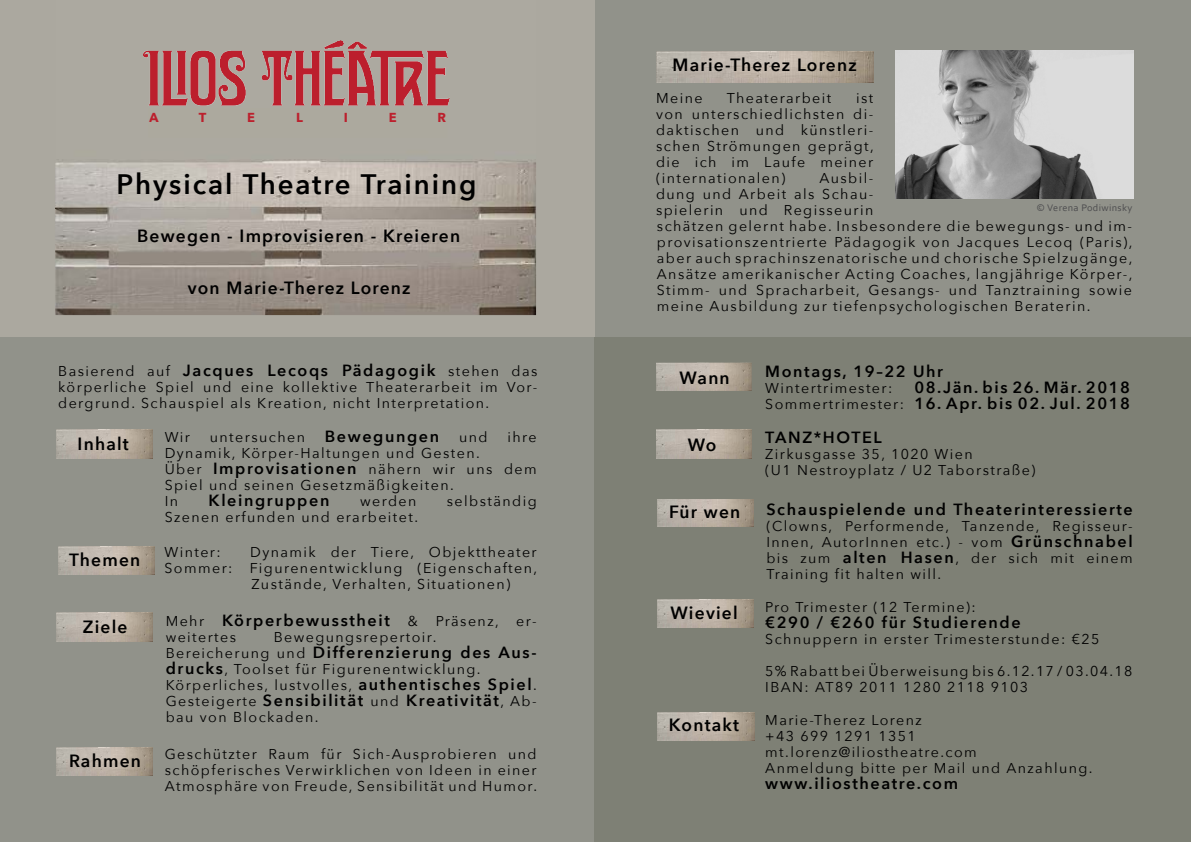
<style>
.page{position:relative;width:1191px;height:842px;background:#fff}
.page>*{position:absolute;margin:0;border:0;box-sizing:border-box;transform-origin:0 0}
.t1{font:600 28.1px "Avenir Next";letter-spacing:.07em;color:#000}
.t2{font:600 17.7px "Avenir Next";letter-spacing:.07em;color:#000}
.t3{font:600 16.1px/16px "Avenir Next";letter-spacing:.1em;color:#000;text-align:right}
.t4{font:14.2px/16px "Avenir Next";letter-spacing:.1em;color:#000}
.t5{font:700 13px "Avenir Next";color:#bc202d}
.t6{font:10px "Corbel";letter-spacing:.03em;color:#4d4d4f}
.s1{font-weight:400;font-size:14.2px}
.s2{font-weight:600;font-size:16.1px}
</style>
<div class="page">
<div style="left:594px;top:0;width:597px;height:337px;background:#91928a"></div>
<div style="left:0;top:0;width:594px;height:337px;background:#aca99e"></div>
<svg style="left:55px;top:53px;width:482px;height:263px"></svg>
<div style="left:0;top:337px;width:594px;height:505px;background:#91928a"></div>
<img style="left:57px;top:430px;width:96px;height:28px">
<div style="left:594px;top:337px;width:597px;height:505px;background:#7e8075"></div>
<img style="left:657px;top:500px;width:96px;height:26px">
<img style="left:144px;top:40px;width:305px;height:82px">
<img style="left:656px;top:51px;width:217px;height:31px">
<img style="left:657px;top:600px;width:96px;height:28px">
<img style="left:57px;top:613px;width:96px;height:28px">
<img style="left:656px;top:363px;width:95px;height:28px">
<img style="left:895px;top:51px;width:238px;height:148px">
<img style="left:657px;top:712px;width:97px;height:28px">
<div style="left:149px;top:109px;width:297px;height:28px;background:#aca99e"></div>
<img style="left:57px;top:747px;width:96px;height:28px">
<img style="left:656px;top:430px;width:95px;height:28px">
<img style="left:58px;top:546px;width:96px;height:28px">
<p class="t5" style="left:149px;top:106px;width:11px">A</p>
<p class="t5" style="left:199px;top:106px;width:9px">T</p>
<p class="t5" style="left:247px;top:106px;width:9px">E</p>
<p class="t5" style="left:296px;top:106px;width:8px">L</p>
<p class="t5" style="left:344px;top:106px;width:6px">I</p>
<p class="t5" style="left:389px;top:106px;width:9px">E</p>
<p class="t5" style="left:437px;top:106px;width:10px">R</p>
<h1 class="t1" style="left:116px;top:160px;width:361px">Physical Theatre Training</h1>
<p class="t2" style="left:137px;top:220px;width:324px">Bewegen - Improvisieren - Kreieren</p>
<p class="t2" style="left:188px;top:272px;width:224px">von Marie-Therez Lorenz</p>
<p class="t3" style="left:58px;top:362px;width:480px"><span class="s1">Basierend auf</span> Jacques Lecoqs Pädagogik <span class="s1">stehen das</span></p>
<p class="t4" style="left:58px;top:378px;width:480px">körperliche Spiel und eine kollektive Theaterarbeit im Vor&shy;dergrund. Schauspiel als Kreation, nicht Interpretation.</p>
<p class="t2" style="left:78px;top:428px;width:53px">Inhalt</p>
<p class="t2" style="left:69px;top:545px;width:73px">Themen</p>
<p class="t2" style="left:83px;top:611px;width:46px">Ziele</p>
<p class="t2" style="left:69px;top:745px;width:73px">Rahmen</p>
<p class="t4" style="left:165px;top:428px;width:27px">Wir</p>
<p class="t4" style="left:210px;top:428px;width:231px">untersuchen <span class="s2">Bewegungen</span></p>
<p class="t4" style="left:459px;top:428px;width:30px">und</p>
<p class="t4" style="left:507px;top:428px;width:31px">ihre</p>
<p class="t4" style="left:165px;top:444px;width:373px">Dynamik, Körper-Haltungen und Gesten.<br>Über <span class="s2">Improvisationen</span> nähern wir uns dem<br>Spiel und seinen Gesetzmäßigkeiten.<br>In</p>
<p class="t3" style="left:209px;top:492px;width:122px">Kleingruppen</p>
<p class="t4" style="left:360px;top:492px;width:58px">werden</p>
<p class="t4" style="left:447px;top:492px;width:91px">selbständig</p>
<p class="t4" style="left:165px;top:508px;width:255px">Szenen erfunden und erarbeitet.</p>
<p class="t4" style="left:164px;top:543px;width:58px">Winter:</p>
<p class="t4" style="left:250px;top:543px;width:288px">Dynamik der Tiere, Objekttheater</p>
<p class="t4" style="left:164px;top:559px;width:374px">Sommer: Figurenentwicklung (Eigenschaften,</p>
<p class="t4" style="left:251px;top:575px;width:260px">Zustände, Verhalten, Situationen)</p>
<p class="t3" style="left:166px;top:612px;width:226px"><span class="s1">Mehr</span> Körperbewusstheit</p>
<p class="t4" style="left:408px;top:612px;width:12px">&amp;</p>
<p class="t4" style="left:436px;top:612px;width:102px">Präsenz, er-</p>
<p class="t4" style="left:166px;top:628px;width:72px">weitertes</p>
<p class="t4" style="left:274px;top:628px;width:164px">Bewegungsrepertoir.</p>
<p class="t3" style="left:166px;top:644px;width:372px"><span class="s1">Bereicherung und</span> Differenzierung des Aus-</p>
<p class="t4" style="left:166px;top:660px;width:373px"><span class="s2">drucks</span>, Toolset für Figurenentwicklung.<br>Körperliches, lustvolles, <span class="s2">authentisches Spiel</span>.</p>
<p class="t3" style="left:166px;top:692px;width:372px"><span class="s1">Gesteigerte</span> Sensibilität <span class="s1">und</span> Kreativität<span class="s1">, Ab-</span></p>
<p class="t4" style="left:166px;top:708px;width:154px">bau von Blockaden.</p>
<p class="t4" style="left:165px;top:745px;width:374px;text-align:justify">Geschützter Raum für Sich-Ausprobieren und schöpferisches Verwirklichen von Ideen in einer Atmosphäre von Freude, Sensibilität und Humor.</p>
<p class="t2" style="left:672px;top:49px;width:186px">Marie-Therez Lorenz</p>
<p class="t4" style="left:656px;top:89px;width:48px">Meine</p>
<p class="t4" style="left:727px;top:89px;width:106px">Theaterarbeit</p>
<p class="t4" style="left:656px;top:89px;width:219px;text-align:justify;text-indent:200px">ist von unterschiedlichsten di&shy;daktischen und künstleri&shy;schen Strömungen geprägt, die ich im Laufe meiner (internationalen)</p>
<p class="t4" style="left:656px;top:169px;width:219px;text-align:justify;text-indent:163px">Ausbil&shy;dung und Arbeit als Schau&shy;spielerin und Regisseurin</p>
<p class="t6" style="left:1036px;top:202px;width:97px">© Verena Podiwinsky</p>
<p class="t4" style="left:657px;top:217px;width:477px;text-align:justify">schätzen gelernt habe. Insbesondere die bewegungs- und im&shy;provisationszentrierte Pädagogik von Jacques Lecoq (Paris), aber auch sprachinszenatorische und chorische Spielzugänge, Ansätze amerikanischer Acting Coaches, langjährige Körper-, Stimm- und Spracharbeit, Gesangs- und Tanztraining sowie meine Ausbildung zur tiefenpsychologischen Beraterin.</p>
<p class="t2" style="left:679px;top:362px;width:52px">Wann</p>
<p class="t2" style="left:688px;top:429px;width:30px">Wo</p>
<p class="t2" style="left:669px;top:496px;width:73px">Für wen</p>
<p class="t2" style="left:670px;top:598px;width:69px">Wieviel</p>
<p class="t2" style="left:669px;top:710px;width:72px">Kontakt</p>
<p class="t3" style="left:765px;top:363px;width:179px">Montags, 19–22 Uhr</p>
<p class="t4" style="left:765px;top:379px;width:129px">Wintertrimester:</p>
<p class="t3" style="left:765px;top:379px;width:366px">08.Jän. bis 26. Mär. 2018<br><span class="s1">Sommertrimester:</span> 16. Apr. bis 02. Jul. 2018</p>
<p class="t3" style="left:765px;top:429px;width:118px">TANZ*HOTEL</p>
<p class="t4" style="left:765px;top:446px;width:272px">Zirkusgasse 35, 1020 Wien<br>(U1 Nestroyplatz / U2 Taborstraße)</p>
<p class="t3" style="left:766px;top:501px;width:368px">Schauspielende und Theaterinteressierte</p>
<p class="t4" style="left:766px;top:517px;width:368px;text-align:justify">(Clowns, Performende, Tanzende, Regisseur-Innen, AutorInnen etc.) - vom <span class="s2">Grünschnabel </span>bis zum <span class="s2">alten Hasen</span>, der sich mit einem Training fit halten will.</p>
<p class="t4" style="left:765px;top:599px;width:212px">Pro Trimester (12 Termine):</p>
<p class="t3" style="left:765px;top:614px;width:257px">€290 / €260 für Studierende</p>
<p class="t4" style="left:765px;top:631px;width:335px">Schnuppern in erster Trimesterstunde: €25</p>
<p class="t4" style="left:765px;top:663px;width:368px">5% Rabatt bei Überweisung bis 6.12.17 / 03.04.18<br>IBAN: AT89 2011 1280 2118 9103</p>
<p class="t4" style="left:765px;top:711px;width:329px">Marie-Therez Lorenz<br>+43 699 1291 1351 mt.lorenz@iliostheatre.com<br>Anmeldung bitte per Mail und Anzahlung.</p>
<p class="t3" style="left:765px;top:775px;width:194px">www.iliostheatre.com</p>
</div>
